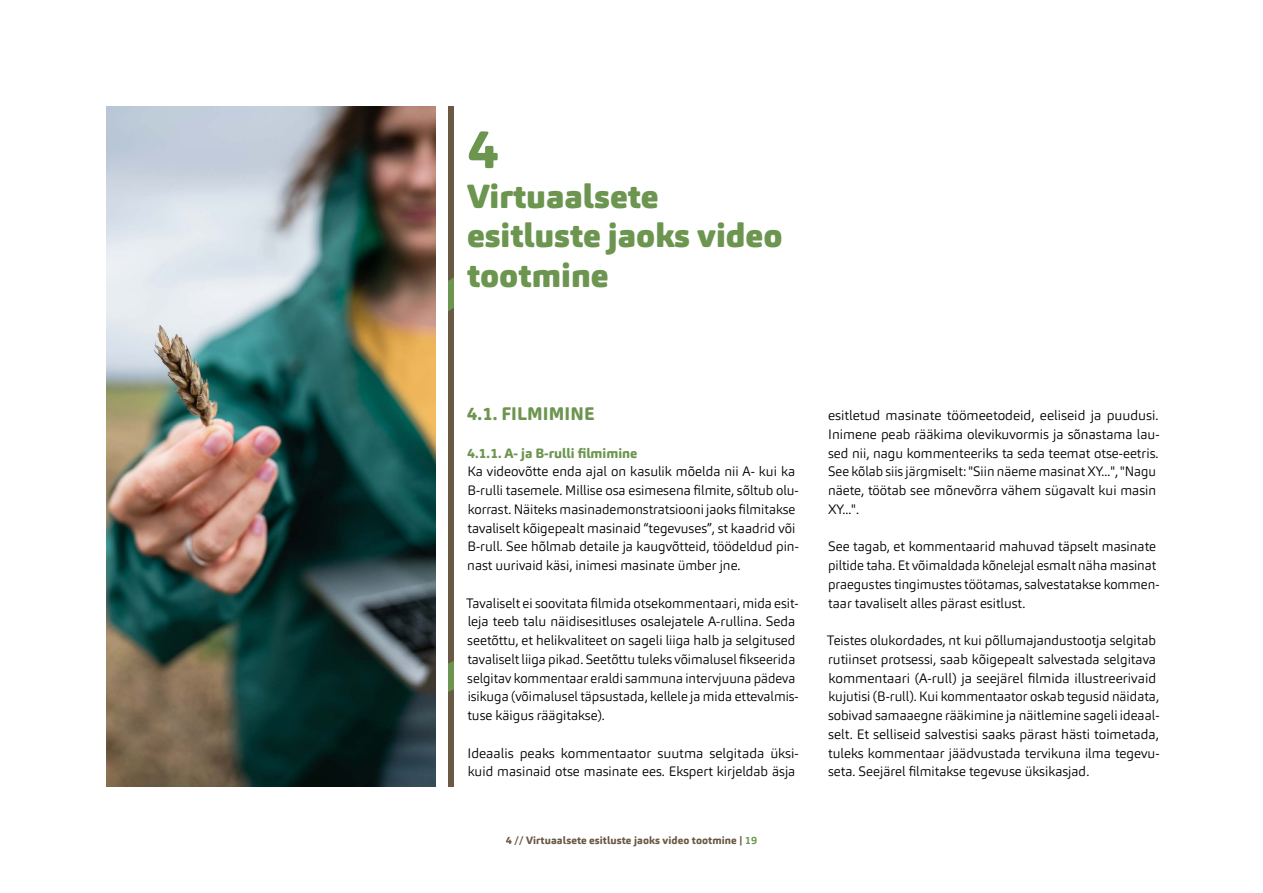
<style>
.page{position:relative;width:1263px;height:893px;background:#fff}
.page>*{position:absolute;margin:0;border:0;box-sizing:border-box;transform-origin:0 0}
.t1{font:800 54px "Carnas";color:#6c954f}
.t2{font:900 33px/39.6px "Carnas";color:#6c954f}
.t3{font:800 18px "Carnas";letter-spacing:.01em;color:#6c954f}
.t4{font:300 13.5px/18.8px "Carnas";color:#000}
.t5{font:800 13.5px "Carnas";color:#6c954f}
.t6{font:800 10.5px "Carnas";letter-spacing:.01em;color:#6a5945}
.s1{font-weight:700;color:#6c954f}
</style>
<div class="page">
<svg style="left:449px;top:106px;width:4px;height:681px;background:#6a5e45"></svg>
<img style="left:106px;top:106px;width:329px;height:681px">
<h1 class="t1" style="left:467px;top:114px;width:33px">4</h1>
<h2 class="t2" style="left:467px;top:176px;width:317px">Virtuaalsete esitluste jaoks video tootmine</h2>
<h3 class="t3" style="left:467px;top:402px;width:129px">4.1. FILMIMINE</h3>
<p class="t5" style="left:467px;top:444px;width:172px">4.1.1. A- ja B-rulli filmimine</p>
<p class="t4" style="left:467px;top:462px;width:333px">Ka videovõtte enda ajal on kasulik mõelda nii A- kui ka B-rulli tasemele. Millise osa esimesena filmite, sõltub olu&shy;korrast. Näiteks masinademonstratsiooni jaoks filmitakse tavaliselt kõigepealt masinaid “tegevuses”, st kaadrid või B-rull. See hõlmab detaile ja kaugvõtteid, töödeldud pin&shy;nast uurivaid käsi, inimesi masinate ümber jne.</p>
<p class="t4" style="left:466px;top:593px;width:334px">Tavaliselt ei soovitata filmida otsekommentaari, mida esit&shy;leja teeb talu näidisesitluses osalejatele A-rullina. Seda seetõttu, et helikvaliteet on sageli liiga halb ja selgitused tavaliselt liiga pikad. Seetõttu tuleks võimalusel fikseerida selgitav kommentaar eraldi sammuna intervjuuna pädeva isikuga (võimalusel täpsustada, kellele ja mida ettevalmis&shy;tuse käigus räägitakse).</p>
<p class="t4" style="left:467px;top:743px;width:333px">Ideaalis peaks kommentaator suutma selgitada üksi&shy;kuid masinaid otse masinate ees. Ekspert kirjeldab äsja</p>
<p class="t6" style="left:506px;top:833px;width:253px">4 // Virtuaalsete esitluste jaoks video tootmine | <span class="s1">19</span></p>
<p class="t4" style="left:828px;top:406px;width:333px">esitletud masinate töömeetodeid, eeliseid ja puudusi.<br>Inimene peab rääkima olevikuvormis ja sõnastama lau&shy;sed nii, nagu kommenteeriks ta seda teemat otse-eetris.<br>See kõlab siis järgmiselt: "Siin näeme masinat XY...", "Nagu näete, töötab see mõnevõrra vähem sügavalt kui masin XY...".</p>
<p class="t4" style="left:828px;top:537px;width:333px">See tagab, et kommentaarid mahuvad täpselt masinate piltide taha. Et võimaldada kõnelejal esmalt näha masinat praegustes tingimustes töötamas, salvestatakse kommen&shy;taar tavaliselt alles pärast esitlust.</p>
<p class="t4" style="left:827px;top:631px;width:334px">Teistes olukordades, nt kui põllumajandustootja selgitab rutiinset protsessi, saab kõigepealt salvestada selgitava kommentaari (A-rull) ja seejärel filmida illustreerivaid kujutisi (B-rull). Kui kommentaator oskab tegusid näidata, sobivad samaaegne rääkimine ja näitlemine sageli ideaal&shy;selt. Et selliseid salvestisi saaks pärast hästi toimetada, tuleks kommentaar jäädvustada tervikuna ilma tegevu&shy;seta. Seejärel filmitakse tegevuse üksikasjad.</p>
</div>
